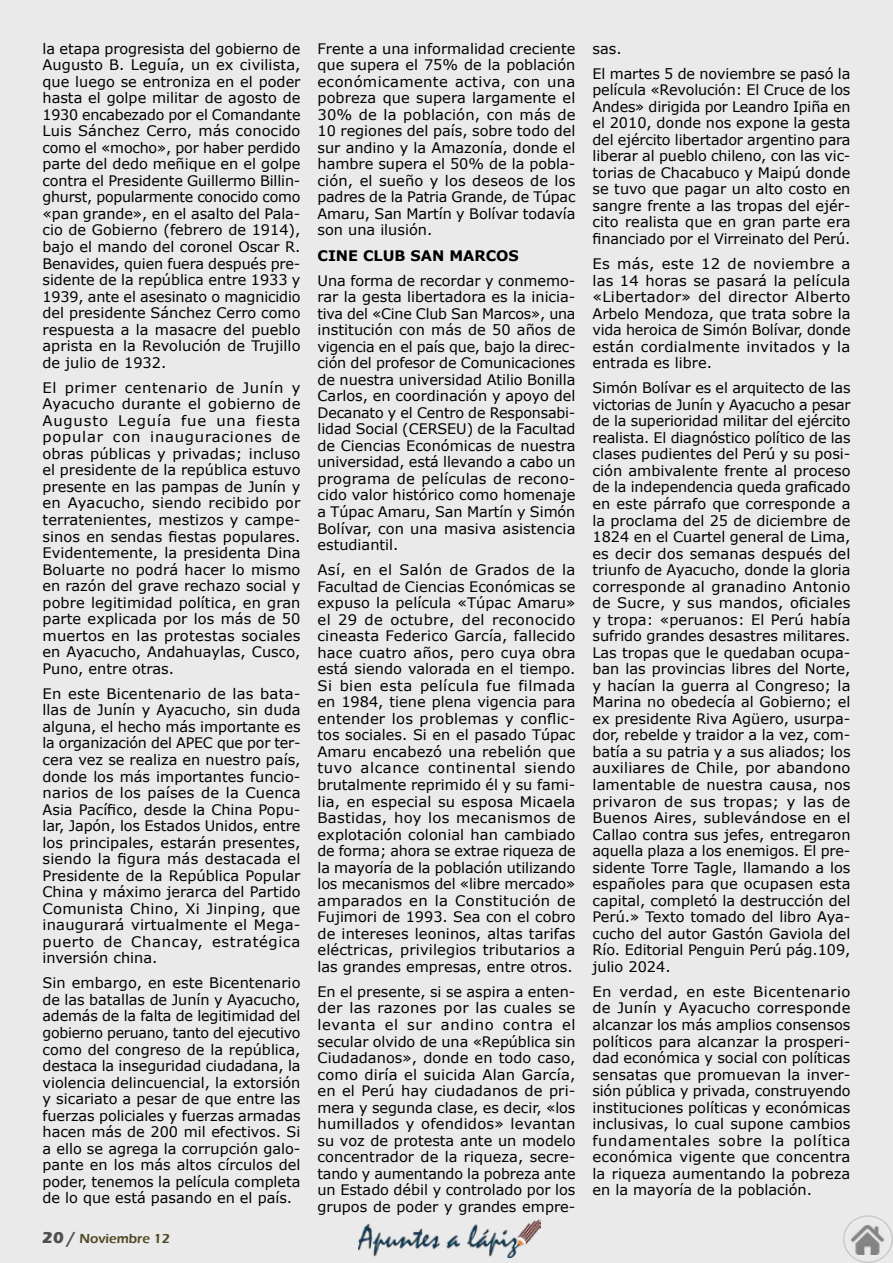
<style>
.page{position:relative;width:893px;height:1263px;background:#eaeaea}
.page>*{position:absolute;margin:0;border:0;box-sizing:border-box;transform-origin:0 0}
.t1{font:14.55px/16.5px "Verdana";color:#000;text-align:justify}
.t2{font:700 14.55px "Verdana";color:#000}
.t3{font:600 13.5px "Eras ITC";color:#4f4822}
.s1{font-weight:700;font-size:16.5px;color:#4f4f4f}
</style>
<div class="page">
<img style="left:358px;top:1219px;width:182px;height:38px">
<img style="left:852px;top:1225px;width:32px;height:30px">
<div style="left:843px;top:1215px;width:50px;height:48px;border:2px solid #acacac;border-radius:50%"></div>
<p class="t1" style="left:43px;top:40px;width:260px">la etapa progresista del gobierno de Augusto B. Leguía, un ex civilista, que luego se entroniza en el poder hasta el golpe militar de agosto de 1930 encabezado por el Comandante Luis Sánchez Cerro, más conocido como el «mocho», por haber perdido parte del dedo meñique en el golpe contra el Presidente Guillermo Billin&shy;ghurst, popularmente conocido como «pan grande», en el asalto del Pala&shy;cio de Gobierno (febrero de 1914), bajo el mando del coronel Oscar R.<br>Benavides, quien fuera después pre&shy;sidente de la república entre 1933 y 1939, ante el asesinato o magnicidio del presidente Sánchez Cerro como respuesta a la masacre del pueblo aprista en la Revolución de Trujillo de julio de 1932.</p>
<p class="t1" style="left:43px;top:379px;width:260px">El primer centenario de Junín y Ayacucho durante el gobierno de Augusto Leguía fue una fiesta popular con inauguraciones de obras públicas y privadas; incluso el presidente de la república estuvo presente en las pampas de Junín y en Ayacucho, siendo recibido por terratenientes, mestizos y campe&shy;sinos en sendas fiestas populares.<br>Evidentemente, la presidenta Dina Boluarte no podrá hacer lo mismo en razón del grave rechazo social y pobre legitimidad política, en gran parte explicada por los más de 50 muertos en las protestas sociales en Ayacucho, Andahuaylas, Cusco, Puno, entre otras.</p>
<p class="t1" style="left:43px;top:685px;width:260px">En este Bicentenario de las bata&shy;llas de Junín y Ayacucho, sin duda alguna, el hecho más importante es la organización del APEC que por ter&shy;cera vez se realiza en nuestro país, donde los más importantes funcio&shy;narios de los países de la Cuenca Asia Pacífico, desde la China Popu&shy;lar, Japón, los Estados Unidos, entre los principales, estarán presentes, siendo la figura más destacada el Presidente de la República Popular China y máximo jerarca del Partido Comunista Chino, Xi Jinping, que inaugurará virtualmente el Mega&shy;puerto de Chancay, estratégica inversión china.</p>
<p class="t1" style="left:43px;top:975px;width:260px">Sin embargo, en este Bicentenario de las batallas de Junín y Ayacucho, además de la falta de legitimidad del gobierno peruano, tanto del ejecutivo como del congreso de la república, destaca la inseguridad ciudadana, la violencia delincuencial, la extorsión y sicariato a pesar de que entre las fuerzas policiales y fuerzas armadas hacen más de 200 mil efectivos. Si a ello se agrega la corrupción galo&shy;pante en los más altos círculos del poder, tenemos la película completa de lo que está pasando en el país.</p>
<p class="t3" style="left:42px;top:1230px;width:129px"><span class="s1">20 /</span> Noviembre 12</p>
<p class="t1" style="left:317px;top:40px;width:260px">Frente a una informalidad creciente que supera el 75% de la población económicamente activa, con una pobreza que supera largamente el 30% de la población, con más de 10 regiones del país, sobre todo del sur andino y la Amazonía, donde el hambre supera el 50% de la pobla&shy;ción, el sueño y los deseos de los padres de la Patria Grande, de Túpac Amaru, San Martín y Bolívar todavía son una ilusión.</p>
<p class="t2" style="left:317px;top:245px;width:203px">CINE CLUB SAN MARCOS</p>
<p class="t1" style="left:317px;top:272px;width:260px">Una forma de recordar y conmemo&shy;rar la gesta libertadora es la inicia&shy;tiva del «Cine Club San Marcos», una institución con más de 50 años de vigencia en el país que, bajo la direc&shy;ción del profesor de Comunicaciones de nuestra universidad Atilio Bonilla Carlos, en coordinación y apoyo del Decanato y el Centro de Responsabi&shy;lidad Social (CERSEU) de la Facultad de Ciencias Económicas de nuestra universidad, está llevando a cabo un programa de películas de recono&shy;cido valor histórico como homenaje a Túpac Amaru, San Martín y Simón Bolívar, con una masiva asistencia estudiantil.</p>
<p class="t1" style="left:317px;top:561px;width:260px">Así, en el Salón de Grados de la Facultad de Ciencias Económicas se expuso la película «Túpac Amaru» el 29 de octubre, del reconocido cineasta Federico García, fallecido hace cuatro años, pero cuya obra está siendo valorada en el tiempo.<br>Si bien esta película fue filmada en 1984, tiene plena vigencia para entender los problemas y conflic&shy;tos sociales. Si en el pasado Túpac Amaru encabezó una rebelión que tuvo alcance continental siendo brutalmente reprimido él y su fami&shy;lia, en especial su esposa Micaela Bastidas, hoy los mecanismos de explotación colonial han cambiado de forma; ahora se extrae riqueza de la mayoría de la población utilizando los mecanismos del «libre mercado» amparados en la Constitución de Fujimori de 1993. Sea con el cobro de intereses leoninos, altas tarifas eléctricas, privilegios tributarios a las grandes empresas, entre otros.</p>
<p class="t1" style="left:317px;top:983px;width:260px">En el presente, si se aspira a enten&shy;der las razones por las cuales se levanta el sur andino contra el secular olvido de una «República sin Ciudadanos», donde en todo caso, como diría el suicida Alan García, en el Perú hay ciudadanos de pri&shy;mera y segunda clase, es decir, «los humillados y ofendidos» levantan su voz de protesta ante un modelo concentrador de la riqueza, secre&shy;tando y aumentando la pobreza ante un Estado débil y controlado por los grupos de poder y grandes empre-</p>
<p class="t1" style="left:592px;top:36px;width:259px;line-height:25px">sas.<br>El martes 5 de noviembre se pasó la</p>
<p class="t1" style="left:592px;top:81px;width:260px">película «Revolución: El Cruce de los Andes» dirigida por Leandro Ipiña en el 2010, donde nos expone la gesta del ejército libertador argentino para liberar al pueblo chileno, con las vic&shy;torias de Chacabuco y Maipú donde se tuvo que pagar un alto costo en sangre frente a las tropas del ejér&shy;cito realista que en gran parte era financiado por el Virreinato del Perú.</p>
<p class="t1" style="left:592px;top:255px;width:260px">Es más, este 12 de noviembre a las 14 horas se pasará la película «Libertador» del director Alberto Arbelo Mendoza, que trata sobre la vida heroica de Simón Bolívar, donde están cordialmente invitados y la entrada es libre.</p>
<p class="t1" style="left:592px;top:380px;width:260px">Simón Bolívar es el arquitecto de las victorias de Junín y Ayacucho a pesar de la superioridad militar del ejército realista. El diagnóstico político de las clases pudientes del Perú y su posi&shy;ción ambivalente frente al proceso de la independencia queda graficado en este párrafo que corresponde a la proclama del 25 de diciembre de 1824 en el Cuartel general de Lima, es decir dos semanas después del triunfo de Ayacucho, donde la gloria corresponde al granadino Antonio de Sucre, y sus mandos, oficiales y tropa: «peruanos: El Perú había sufrido grandes desastres militares.<br>Las tropas que le quedaban ocupa&shy;ban las provincias libres del Norte, y hacían la guerra al Congreso; la Marina no obedecía al Gobierno; el ex presidente Riva Agüero, usurpa&shy;dor, rebelde y traidor a la vez, com&shy;batía a su patria y a sus aliados; los auxiliares de Chile, por abandono lamentable de nuestra causa, nos privaron de sus tropas; y las de Buenos Aires, sublevándose en el Callao contra sus jefes, entregaron aquella plaza a los enemigos. El pre&shy;sidente Torre Tagle, llamando a los españoles para que ocupasen esta capital, completó la destrucción del Perú.» Texto tomado del libro Aya&shy;cucho del autor Gastón Gaviola del Río. Editorial Penguin Perú pág.109, julio 2024.</p>
<p class="t1" style="left:592px;top:983px;width:260px">En verdad, en este Bicentenario de Junín y Ayacucho corresponde alcanzar los más amplios consensos políticos para alcanzar la prosperi&shy;dad económica y social con políticas sensatas que promuevan la inver&shy;sión pública y privada, construyendo instituciones políticas y económicas inclusivas, lo cual supone cambios fundamentales sobre la política económica vigente que concentra la riqueza aumentando la pobreza en la mayoría de la población.</p>
</div>
